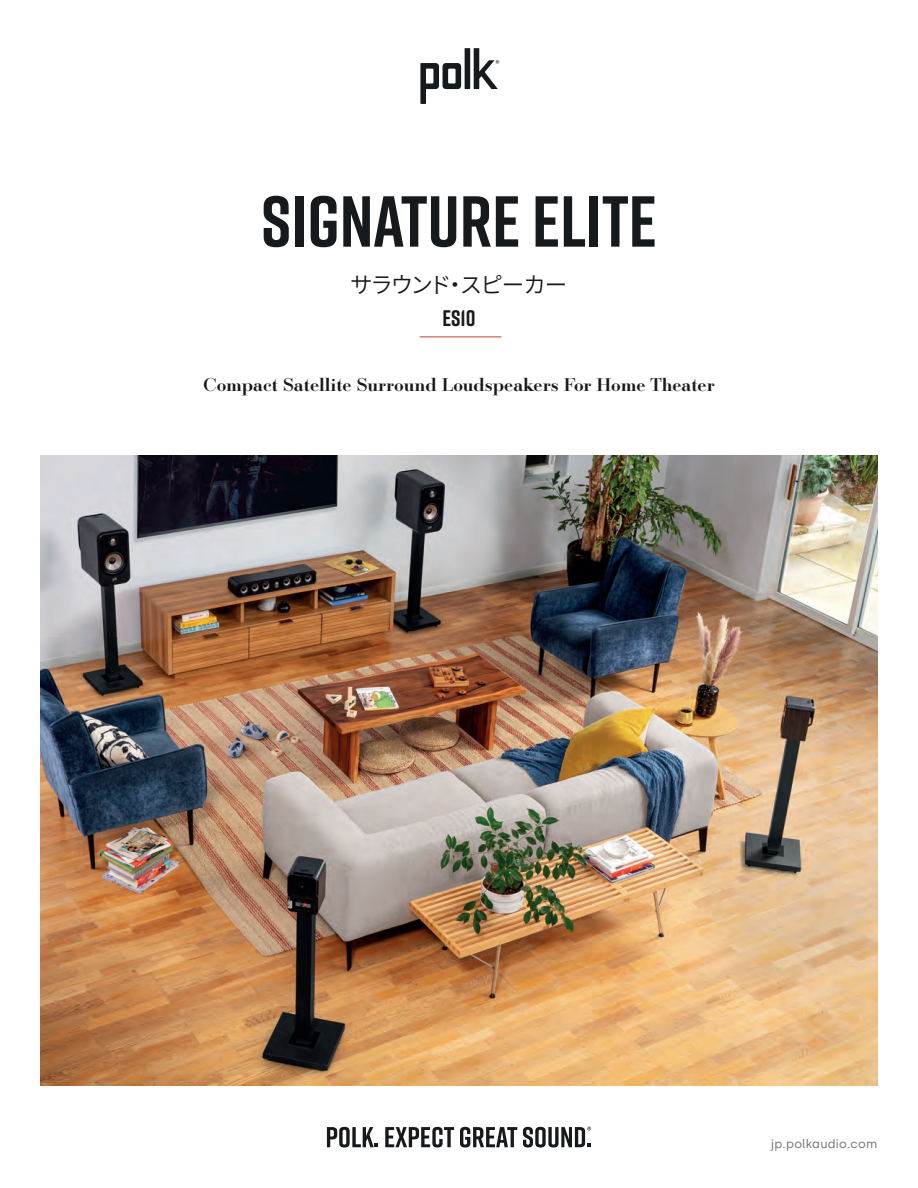
<style>
.page{position:relative;width:918px;height:1188px;background:#fff}
.page>*{position:absolute;margin:0;border:0;box-sizing:border-box;transform-origin:0 0}
.t1{font:700 72px "Rift";color:#161a1d}
.t2{font:22.5px "Source Han Sans JP";letter-spacing:-.085em;color:#161a1d}
.t3{font:700 22.5px "Rift";color:#161a1d}
.t4{font:500 18px "Ratio Modern";color:#161a1d}
.t5{font:12px "Silka";letter-spacing:.025em;color:#706f71}
</style>
<div class="page">
<hr style="left:420px;top:337px;width:81px;height:1px;background:#c83f2b">
<svg style="left:327px;top:1127px;width:51px;height:21px"></svg>
<svg style="left:385px;top:1127px;width:69px;height:21px"></svg>
<svg style="left:460px;top:1127px;width:57px;height:21px"></svg>
<svg style="left:523px;top:1127px;width:68px;height:21px"></svg>
<img style="left:40px;top:455px;width:838px;height:631px">
<svg style="left:420px;top:48px;width:79px;height:56px"></svg>
<h1 class="t1" style="left:261px;top:170px;width:397px">SIGNATURE ELITE</h1>
<p class="t2" style="left:350px;top:272px;width:219px">サラウンド・スピーカー</p>
<p class="t3" style="left:442px;top:302px;width:35px">ES10</p>
<p class="t4" style="left:203px;top:372px;width:513px">Compact Satellite Surround Loudspeakers For Home Theater</p>
<p class="t5" style="left:770px;top:1136px;width:109px">jp.polkaudio.com</p>
</div>
